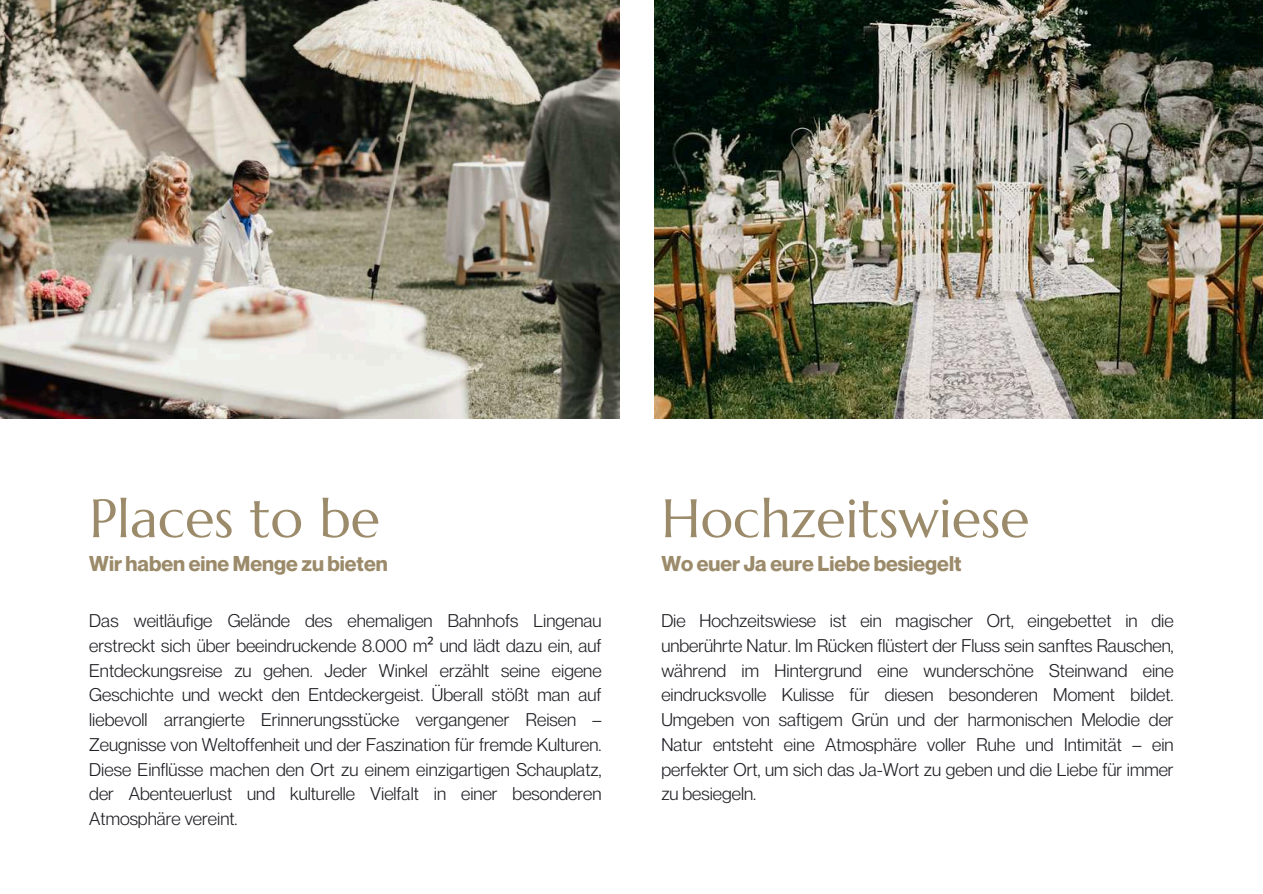
<style>
.page{position:relative;width:1263px;height:894px;background:#fff}
.page>*{position:absolute;margin:0;border:0;box-sizing:border-box;transform-origin:0 0}
.t1{font:54px "Marcellus";color:#9c8b6a}
.t2{font:700 21px "Neue Montreal";color:#9c8b6a}
.t3{font:18px/24.8px "Neue Montreal";color:#201f25;text-align:justify}
.s1{font-family:"Noto Sans"}
</style>
<div class="page">
<img style="left:0;top:0;width:620px;height:418px">
<img style="left:655px;top:0;width:608px;height:418px">
<h1 class="t1" style="left:89px;top:484px;width:292px">Places to be</h1>
<h1 class="t1" style="left:661px;top:484px;width:370px">Hochzeitswiese</h1>
<p class="t2" style="left:89px;top:545px;width:300px">Wir haben eine Menge zu bieten</p>
<p class="t2" style="left:661px;top:545px;width:302px">Wo euer Ja eure Liebe besiegelt</p>
<p class="t3" style="left:661px;top:606px;width:514px">Die Hochzeitswiese ist ein magischer Ort, eingebettet in die unberührte Natur. Im Rücken flüstert der Fluss sein sanftes Rauschen, während im Hintergrund eine wunderschöne Steinwand eine eindrucksvolle Kulisse für diesen besonderen Moment bildet.<br>Umgeben von saftigem Grün und der harmonischen Melodie der Natur entsteht eine Atmosphäre voller Ruhe und Intimität – ein perfekter Ort, um sich das Ja-Wort zu geben und die Liebe für immer zu besiegeln.</p>
<p class="t3" style="left:89px;top:606px;width:514px">Das weitläufige Gelände des ehemaligen Bahnhofs Lingenau erstreckt sich über beeindruckende 8.000 m<span class="s1">²</span> und lädt dazu ein, auf Entdeckungsreise zu gehen. Jeder Winkel erzählt seine eigene Geschichte und weckt den Entdeckergeist. Überall stößt man auf liebevoll arrangierte Erinnerungsstücke vergangener Reisen – Zeugnisse von Weltoffenheit und der Faszination für fremde Kulturen.<br>Diese Einflüsse machen den Ort zu einem einzigartigen Schauplatz, der Abenteuerlust und kulturelle Vielfalt in einer besonderen Atmosphäre vereint.</p>
</div>
